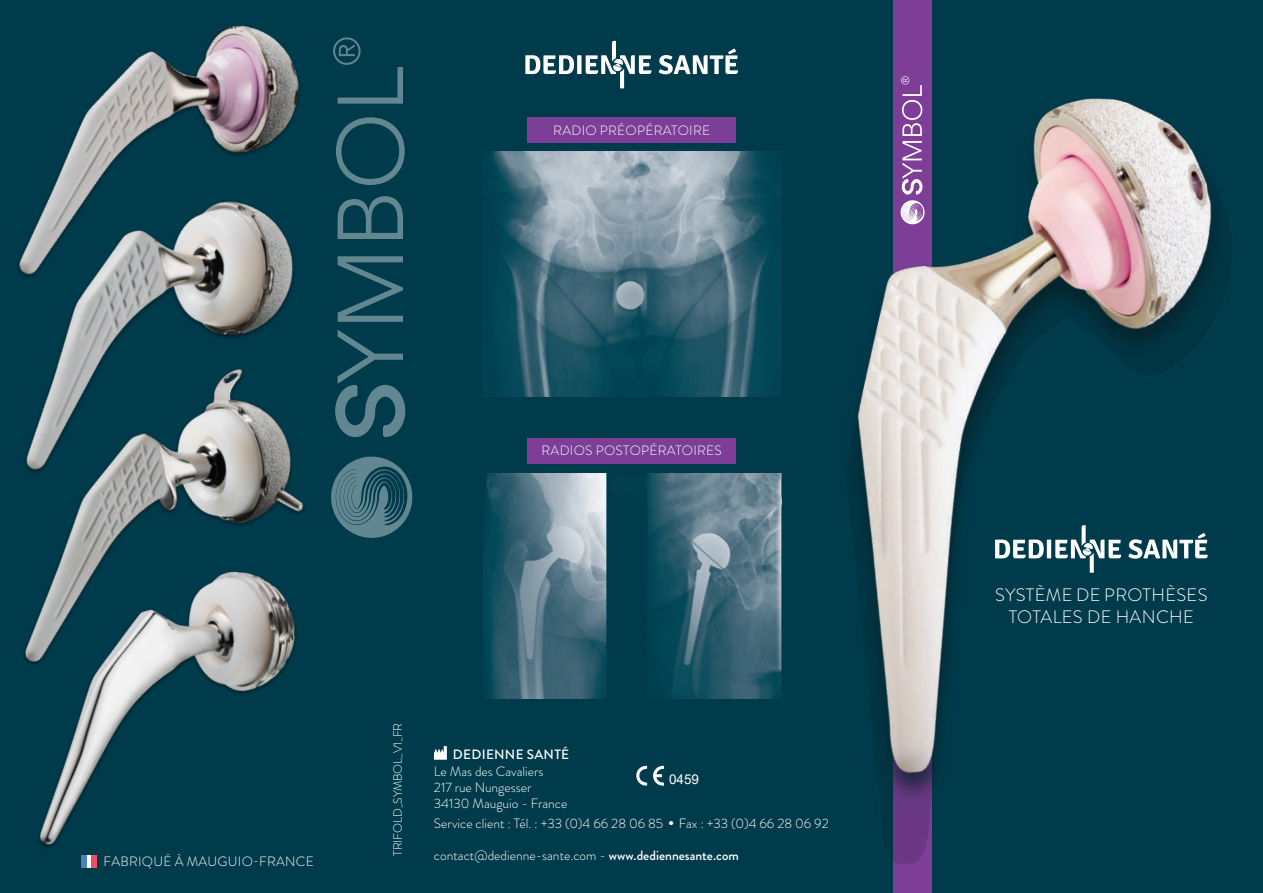
<style>
.page{position:relative;width:1263px;height:893px;background:#003b4b}
.page>*{position:absolute;margin:0;border:0;box-sizing:border-box;transform-origin:0 0}
.t1{font:300 18px/21.6px "Brandon Grotesque";letter-spacing:.02em;color:#fff;text-align:center}
.t2{font:300 13.5px/16.2px "Brandon Grotesque";color:#fff}
.t3{font:300 13.5px "Brandon Grotesque";letter-spacing:.02em;color:#fff}
.t4{font:500 13.5px "Brandon Grotesque";letter-spacing:.02em;color:#fff}
.t5{font:13.5px "Arial";color:#fff}
.t6{font:300 12px "Brandon Grotesque";letter-spacing:-.01em;color:#fff}
.s1{font-family:"Century Gothic";font-weight:400}
.s2{font-weight:500}
</style>
<div class="page">
<svg style="left:659px;top:48px;width:79px;height:26px"></svg>
<svg style="left:525px;top:41px;width:126px;height:47px"></svg>
<svg style="left:434px;top:746px;width:13px;height:13px"></svg>
<div style="left:86px;top:855px;width:6px;height:13px;background:#fff"></div>
<div style="left:81px;top:855px;width:5px;height:13px;background:#4e7fc1"></div>
<div style="left:91px;top:855px;width:6px;height:13px;background:#ef4d67"></div>
<img style="left:490px;top:151px;width:291px;height:246px">
<img style="left:483px;top:474px;width:298px;height:224px">
<div style="left:528px;top:117px;width:208px;height:26px;background:#7d3e98"></div>
<div style="left:528px;top:438px;width:208px;height:25px;background:#7d3e98"></div>
<img style="left:852px;top:0;width:367px;height:880px">
<svg style="left:335px;top:330px;width:70px;height:107px"></svg>
<svg style="left:338px;top:256px;width:65px;height:66px"></svg>
<svg style="left:338px;top:196px;width:65px;height:43px"></svg>
<svg style="left:336px;top:117px;width:69px;height:68px"></svg>
<svg style="left:333px;top:37px;width:70px;height:67px"></svg>
<svg style="left:331px;top:457px;width:82px;height:81px"></svg>
<img style="left:59px;top:25px;width:241px;height:149px">
<img style="left:18px;top:174px;width:276px;height:183px">
<img style="left:25px;top:357px;width:279px;height:194px">
<img style="left:24px;top:551px;width:272px;height:296px">
<svg style="left:636px;top:766px;width:28px;height:20px"></svg>
<p class="t3" style="left:553px;top:123px;width:158px">RADIO PRÉOPÉRATOIRE</p>
<p class="t3" style="left:542px;top:443px;width:182px">RADIOS POSTOPÉRATOIRES</p>
<p class="t3" style="left:104px;top:854px;width:212px">FABRIQUÉ À MAUGUIO-FRANCE</p>
<p class="t6" style="left:391px;top:856px;width:135px;rotate:-90deg">TRIFOLD_SYMBOL_V1_FR</p>
<p class="t4" style="left:453px;top:747px;width:118px">DEDIENNE SANTÉ</p>
<p class="t2" style="left:434px;top:763px;width:135px">Le Mas des Cavaliers<br>217 rue Nungesser<br>34130 Mauguio - France</p>
<p class="t2" style="left:434px;top:815px;width:396px">Service client : Tél. : +33 (0)4 66 28 06 85 <span class="s1">•</span> Fax : +33 (0)4 66 28 06 92</p>
<p class="t2" style="left:434px;top:848px;width:306px">contact@dedienne-sante.com - <span class="s2">www.dediennesante.com</span></p>
<p class="t5" style="left:669px;top:772px;width:32px">0459</p>
<h1 class="t1" style="left:995px;top:585px;width:214px">SYSTÈME DE PROTHÈSES<br>TOTALES DE HANCHE</h1>
</div>
